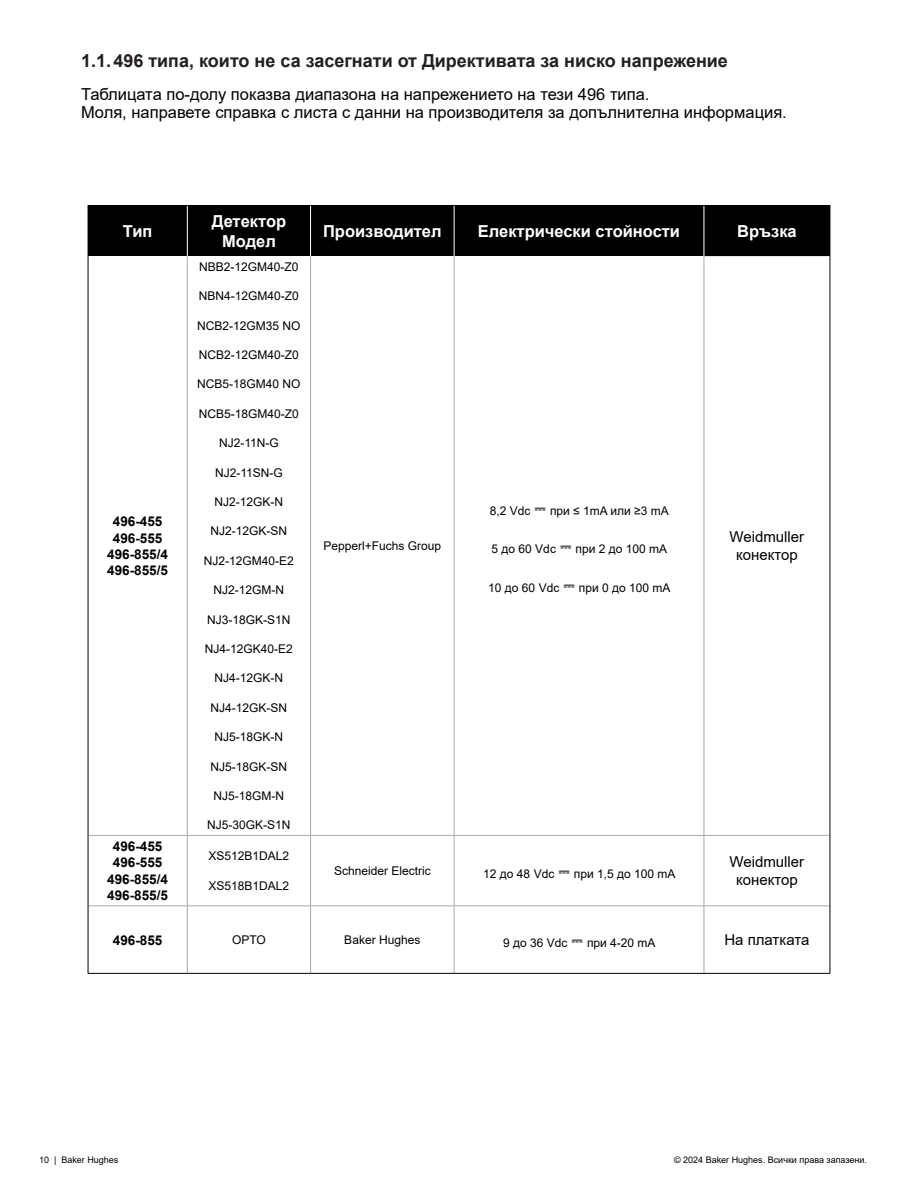
<style>
.page{position:relative;width:918px;height:1188px;background:#fff}
.page>*{position:absolute;margin:0;border:0;box-sizing:border-box;transform-origin:0 0}
.t1{font:700 18px "Arial";color:#231f20}
.t2{font:16.5px/18px "Arial";color:#000}
.t3{font:700 16.5px/19.8px "Arial";color:#fff;text-align:center}
.t4{font:15px/18px "Arial";color:#000;text-align:center}
.t5{font:700 13.5px/16.2px "Arial";color:#000;text-align:center}
.t6{font:12px "Arial";color:#000}
.t7{font:9px "Arial";color:#000}
.s1{font-family:"Cambria Math";font-size:19.5px}
</style>
<div class="page">
<div style="left:89px;top:206px;width:741px;height:50px;background:#000"></div>
<svg style="left:89px;top:256px;width:615px;height:717px"></svg>
<hr style="left:187px;top:206px;width:1px;height:50px;background:#fff">
<hr style="left:310px;top:206px;width:1px;height:50px;background:#fff">
<hr style="left:454px;top:206px;width:1px;height:50px;background:#fff">
<hr style="left:704px;top:206px;width:1px;height:50px;background:#fff">
<hr style="left:187px;top:256px;width:1px;height:579px;background:#a7a9ac">
<hr style="left:310px;top:256px;width:1px;height:579px;background:#a7a9ac">
<hr style="left:454px;top:256px;width:1px;height:579px;background:#a7a9ac">
<hr style="left:704px;top:256px;width:1px;height:579px;background:#a7a9ac">
<hr style="left:88px;top:835px;width:99px;height:1px;background:#a7a9ac">
<hr style="left:187px;top:835px;width:124px;height:1px;background:#a7a9ac">
<hr style="left:187px;top:836px;width:1px;height:69px;background:#a7a9ac">
<hr style="left:311px;top:835px;width:143px;height:1px;background:#a7a9ac">
<hr style="left:310px;top:836px;width:1px;height:69px;background:#a7a9ac">
<hr style="left:454px;top:835px;width:250px;height:1px;background:#a7a9ac">
<hr style="left:454px;top:836px;width:1px;height:69px;background:#a7a9ac">
<hr style="left:704px;top:835px;width:126px;height:1px;background:#a7a9ac">
<hr style="left:704px;top:836px;width:1px;height:69px;background:#a7a9ac">
<hr style="left:88px;top:905px;width:99px;height:1px;background:#a7a9ac">
<hr style="left:187px;top:905px;width:124px;height:1px;background:#a7a9ac">
<hr style="left:187px;top:906px;width:1px;height:67px;background:#a7a9ac">
<hr style="left:311px;top:905px;width:143px;height:1px;background:#a7a9ac">
<hr style="left:310px;top:906px;width:1px;height:67px;background:#a7a9ac">
<hr style="left:454px;top:905px;width:250px;height:1px;background:#a7a9ac">
<hr style="left:454px;top:906px;width:1px;height:67px;background:#a7a9ac">
<hr style="left:704px;top:905px;width:126px;height:1px;background:#a7a9ac">
<hr style="left:704px;top:906px;width:1px;height:67px;background:#a7a9ac">
<hr style="left:88px;top:205px;width:99px;height:1px;background:#000">
<hr style="left:88px;top:206px;width:1px;height:50px;background:#000">
<hr style="left:187px;top:205px;width:124px;height:1px;background:#000">
<hr style="left:311px;top:205px;width:143px;height:1px;background:#000">
<hr style="left:454px;top:205px;width:250px;height:1px;background:#000">
<hr style="left:704px;top:205px;width:126px;height:1px;background:#000">
<hr style="left:830px;top:206px;width:1px;height:50px;background:#000">
<hr style="left:88px;top:256px;width:1px;height:579px;background:#000">
<hr style="left:830px;top:256px;width:1px;height:579px;background:#000">
<hr style="left:88px;top:835px;width:1px;height:71px;background:#000">
<hr style="left:830px;top:835px;width:1px;height:71px;background:#000">
<hr style="left:88px;top:906px;width:1px;height:67px;background:#000">
<hr style="left:830px;top:906px;width:1px;height:67px;background:#000">
<hr style="left:88px;top:973px;width:99px;height:1px;background:#000">
<hr style="left:187px;top:973px;width:124px;height:1px;background:#000">
<hr style="left:311px;top:973px;width:143px;height:1px;background:#000">
<hr style="left:454px;top:973px;width:250px;height:1px;background:#000">
<hr style="left:704px;top:973px;width:126px;height:1px;background:#000">
<h1 class="t1" style="left:81px;top:48px;width:648px">1.1.496 типа, които не са засегнати от Директивата за ниско напрежение</h1>
<h2 class="t2" style="left:81px;top:85px;width:707px">Таблицата по-долу показва диапазона на напрежението на тези 496 типа.<br>Моля, направете справка с листа с данни на производителя за допълнителна информация.</h2>
<h2 class="t3" style="left:123px;top:221px;width:31px">Тип</h2>
<h2 class="t3" style="left:212px;top:211px;width:76px">Детектор<br>Модел</h2>
<h2 class="t3" style="left:323px;top:221px;width:120px">Производител</h2>
<h2 class="t3" style="left:478px;top:221px;width:204px">Електрически стойности</h2>
<h2 class="t3" style="left:737px;top:221px;width:61px">Връзка</h2>
<p class="t5" style="left:107px;top:514px;width:62px">496-455<br>496-555<br>496-855/4<br>496-855/5</p>
<p class="t6" style="left:199px;top:258px;width:101px">NBB2-12GM40-Z0</p>
<p class="t6" style="left:199px;top:288px;width:102px">NBN4-12GM40-Z0</p>
<p class="t6" style="left:197px;top:317px;width:105px">NCB2-12GM35 NO</p>
<p class="t6" style="left:199px;top:347px;width:102px">NCB2-12GM40-Z0</p>
<p class="t6" style="left:197px;top:376px;width:105px">NCB5-18GM40 NO</p>
<p class="t6" style="left:199px;top:405px;width:102px">NCB5-18GM40-Z0</p>
<p class="t6" style="left:219px;top:435px;width:61px">NJ2-11N-G</p>
<p class="t6" style="left:215px;top:464px;width:69px">NJ2-11SN-G</p>
<p class="t6" style="left:215px;top:494px;width:70px">NJ2-12GK-N</p>
<p class="t6" style="left:211px;top:523px;width:78px">NJ2-12GK-SN</p>
<p class="t6" style="left:204px;top:552px;width:92px">NJ2-12GM40-E2</p>
<p class="t6" style="left:214px;top:582px;width:72px">NJ2-12GM-N</p>
<p class="t6" style="left:207px;top:611px;width:85px">NJ3-18GK-S1N</p>
<p class="t6" style="left:205px;top:641px;width:90px">NJ4-12GK40-E2</p>
<p class="t6" style="left:215px;top:670px;width:70px">NJ4-12GK-N</p>
<p class="t6" style="left:211px;top:699px;width:78px">NJ4-12GK-SN</p>
<p class="t6" style="left:215px;top:729px;width:70px">NJ5-18GK-N</p>
<p class="t6" style="left:211px;top:758px;width:78px">NJ5-18GK-SN</p>
<p class="t6" style="left:214px;top:788px;width:72px">NJ5-18GM-N</p>
<p class="t6" style="left:207px;top:817px;width:85px">NJ5-30GK-S1N</p>
<p class="t5" style="left:107px;top:839px;width:62px">496-455<br>496-555<br>496-855/4<br>496-855/5</p>
<p class="t6" style="left:209px;top:848px;width:82px">XS512B1DAL2</p>
<p class="t6" style="left:209px;top:877px;width:82px">XS518B1DAL2</p>
<p class="t6" style="left:323px;top:538px;width:119px">Pepperl+Fuchs Group</p>
<p class="t6" style="left:490px;top:502px;width:181px">8,2 Vdc <span class="s1">⎓</span> при ≤ 1mA или ≥3 mA</p>
<p class="t6" style="left:492px;top:541px;width:177px">5 до 60 Vdc <span class="s1">⎓</span> при 2 до 100 mA</p>
<p class="t6" style="left:488px;top:579px;width:184px">10 до 60 Vdc <span class="s1">⎓</span> при 0 до 100 mA</p>
<p class="t6" style="left:334px;top:863px;width:98px">Schneider Electric</p>
<p class="t6" style="left:483px;top:866px;width:194px">12 до 48 Vdc <span class="s1">⎓</span> при 1,5 до 100 mA</p>
<p class="t4" style="left:730px;top:528px;width:76px">Weidmuller конектор</p>
<p class="t4" style="left:730px;top:853px;width:76px">Weidmuller конектор</p>
<p class="t5" style="left:113px;top:932px;width:51px">496-855</p>
<p class="t6" style="left:232px;top:932px;width:35px">OPTO</p>
<p class="t6" style="left:344px;top:932px;width:78px">Baker Hughes</p>
<p class="t6" style="left:503px;top:935px;width:154px">9 до 36 Vdc <span class="s1">⎓</span> при 4-20 mA</p>
<p class="t4" style="left:724px;top:931px;width:87px">На платката</p>
<p class="t7" style="left:39px;top:1154px;width:81px">10 | Baker Hughes</p>
<p class="t7" style="left:674px;top:1154px;width:194px">© 2024 Baker Hughes. Всички права запазени.</p>
</div>
